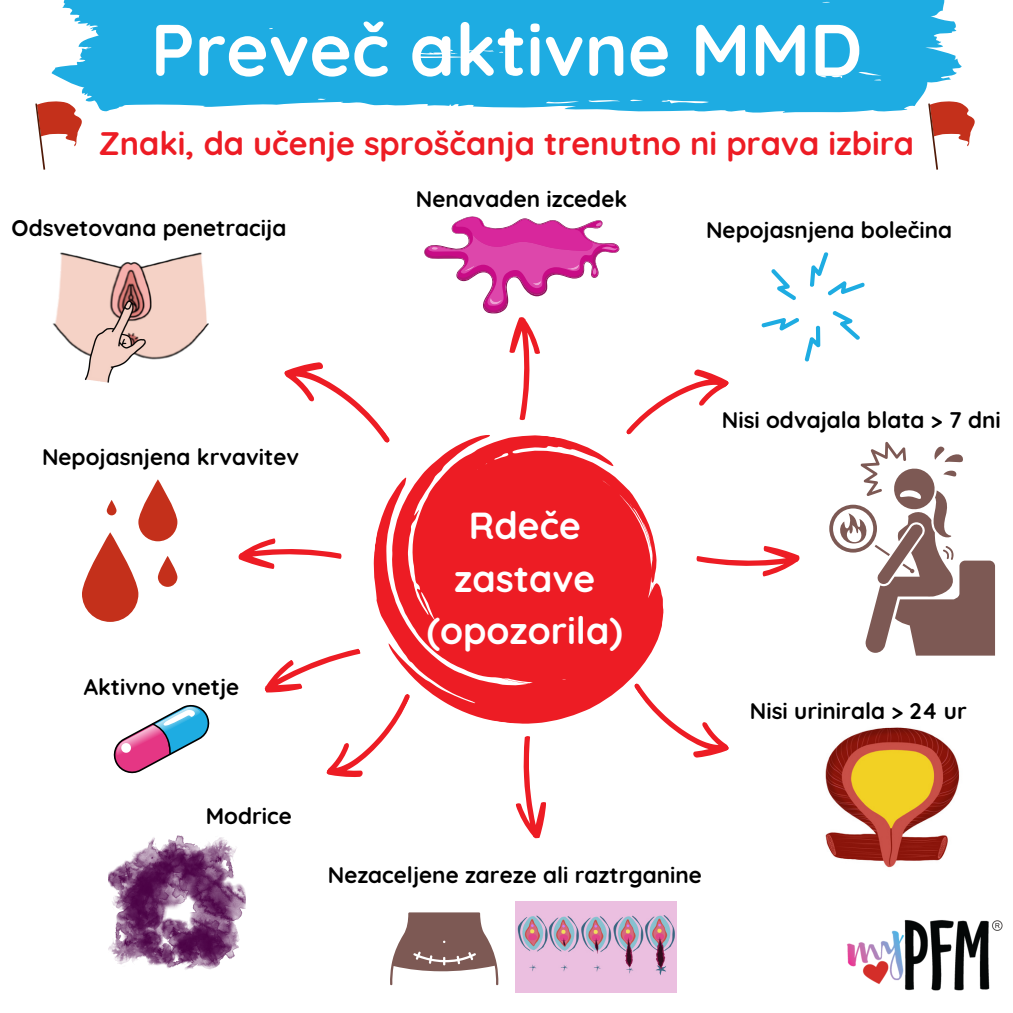
<style>
.page{position:relative;width:1013px;height:1013px;background:#fff}
.page>*{position:absolute;margin:0;border:0;box-sizing:border-box;transform-origin:0 0}
.t1{font:700 72.88px "Quicksand";color:#fff}
.t2{font:700 37.5px/52.5px "Quicksand";color:#fff;text-align:center}
.t3{font:700 32.5px "Quicksand";color:#ed1c24}
.t4{font:700 22.5px "Quicksand";color:#000}
</style>
<div class="page">
<svg style="left:52px;top:0;width:909px;height:113px;background:#32b3e4"></svg>
<img style="left:825px;top:727px;width:135px;height:141px">
<svg style="left:829px;top:442px;width:166px;height:213px"></svg>
<svg style="left:771px;top:269px;width:25px;height:32px"></svg>
<svg style="left:761px;top:318px;width:59px;height:43px"></svg>
<svg style="left:810px;top:252px;width:54px;height:44px"></svg>
<svg style="left:832px;top:311px;width:28px;height:29px"></svg>
<svg style="left:82px;top:532px;width:56px;height:90px;fill:#c4301b"></svg>
<svg style="left:138px;top:479px;width:39px;height:62px;fill:#c4301b"></svg>
<svg style="left:158px;top:556px;width:19px;height:31px"></svg>
<svg style="left:107px;top:500px;width:9px;height:15px"></svg>
<img style="left:109px;top:835px;width:136px;height:135px">
<svg style="left:113px;top:704px;width:97px;height:70px"></svg>
<img style="left:101px;top:252px;width:102px;height:22px">
<img style="left:101px;top:274px;width:108px;height:109px">
<img style="left:515px;top:901px;width:162px;height:91px">
<svg style="left:390px;top:912px;width:108px;height:73px"></svg>
<svg style="left:928px;top:101px;width:47px;height:69px"></svg>
<svg style="left:35px;top:101px;width:66px;height:520px"></svg>
<svg style="left:373px;top:461px;width:291px;height:263px;background:#ef4047"></svg>
<svg style="left:284px;top:362px;width:107px;height:106px"></svg>
<svg style="left:424px;top:216px;width:305px;height:245px"></svg>
<svg style="left:696px;top:546px;width:103px;height:30px"></svg>
<svg style="left:632px;top:660px;width:97px;height:98px"></svg>
<svg style="left:515px;top:736px;width:31px;height:103px"></svg>
<svg style="left:264px;top:634px;width:147px;height:143px"></svg>
<svg style="left:238px;top:538px;width:103px;height:31px"></svg>
<img style="left:847px;top:920px;width:156px;height:71px">
<h1 class="t1" style="left:151px;top:3px;width:713px">Preveč aktivne MMD</h1>
<h3 class="t3" style="left:99px;top:122px;width:816px">Znaki, da učenje sproščanja trenutno ni prava izbira</h3>
<p class="t4" style="left:12px;top:214px;width:276px">Odsvetovana penetracija</p>
<p class="t4" style="left:416px;top:184px;width:213px">Nenavaden izcedek</p>
<p class="t4" style="left:706px;top:216px;width:248px">Nepojasnjena bolečina</p>
<p class="t4" style="left:42px;top:442px;width:258px">Nepojasnjena krvavitev</p>
<p class="t4" style="left:84px;top:673px;width:157px">Aktivno vnetje</p>
<h2 class="t2" style="left:427px;top:498px;width:197px">Rdeče zastave (opozorila)</h2>
<p class="t4" style="left:721px;top:406px;width:280px">Nisi odvajala blata &gt; 7 dni</p>
<p class="t4" style="left:750px;top:696px;width:218px">Nisi urinirala &gt; 24 ur</p>
<p class="t4" style="left:206px;top:801px;width:87px">Modrice</p>
<p class="t4" style="left:328px;top:860px;width:375px">Nezaceljene zareze ali raztrganine</p>
</div>
